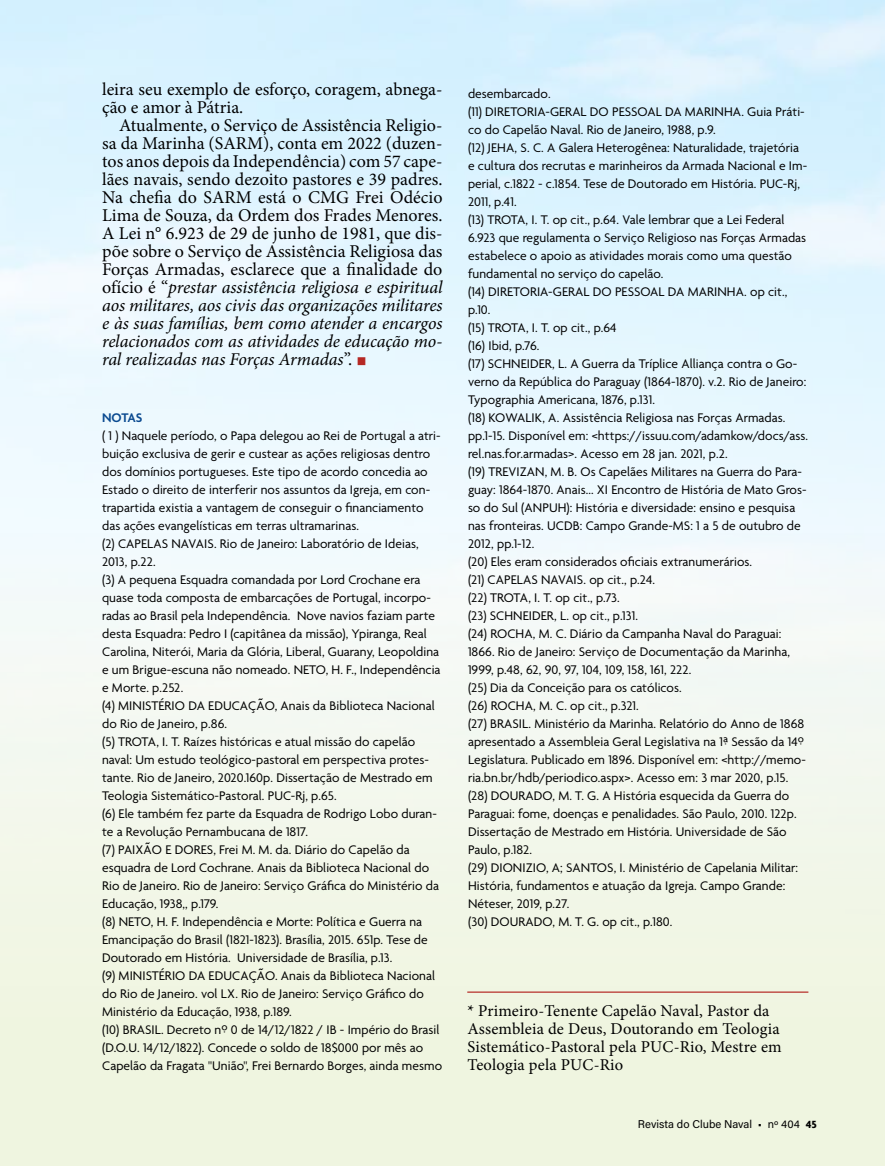
<style>
.page{position:relative;width:885px;height:1166px;background:#fff}
.page>*{position:absolute;margin:0;border:0;box-sizing:border-box;transform-origin:0 0}
.t1{font:18px/18px "Minion Pro";color:#000}
.t2{font:16.5px/18px "Minion Pro";letter-spacing:.01em;color:#000}
.t3{font:13.5px/18px "Agenda";letter-spacing:.005em;color:#000}
.t4{font:600 13.5px "Agenda";letter-spacing:-.015em;color:#0a4a90}
.t5{font:11.25px "Acumin Pro";color:#000}
.s1{font-style:italic}
.s2{font-weight:700;font-size:27px;color:#b52824}
.s3{font-weight:600}
.s4{font-family:"Agenda";font-weight:700}
</style>
<div class="page">
<div style="left:0;top:377px;width:884px;height:788px;background:linear-gradient(to bottom,#f0faff,#f1f5db)"></div>
<hr style="left:467px;top:991px;width:341px;height:1px;background:#b52824">
<h1 class="t1" style="left:102px;top:80px;width:342px">leira seu exemplo de esforço, coragem, abnega&shy;ção e amor à Pátria.</h1>
<p class="t1" style="left:102px;top:116px;width:342px;text-align:justify;text-indent:17px">Atualmente, o Serviço de Assistência Religio&shy;sa da Marinha (SARM), conta em 2022 (duzen&shy;tos anos depois da Independência) com 57 cape&shy;lães navais, sendo dezoito pastores e 39 padres.<br>Na chefia do SARM está o CMG Frei Odécio Lima de Souza, da Ordem dos Frades Menores.<br>A Lei n° 6.923 de 29 de junho de 1981, que dis&shy;põe sobre o Serviço de Assistência Religiosa das Forças Armadas, esclarece que a finalidade do ofício é “<span class="s1">prestar assistência religiosa e espiritual aos militares, aos civis das organizações militares e às suas famílias, bem como atender a encargos relacionados com as atividades de educação mo&shy;ral realizadas nas Forças Armadas</span>”. <span class="s2">■</span></p>
<p class="t4" style="left:102px;top:410px;width:42px">NOTAS</p>
<p class="t3" style="left:102px;top:427px;width:341px">( 1 ) Naquele período, o Papa delegou ao Rei de Portugal a atri&shy;buição exclusiva de gerir e custear as ações religiosas dentro dos domínios portugueses. Este tipo de acordo concedia ao Estado o direito de interferir nos assuntos da Igreja, em con&shy;trapartida existia a vantagem de conseguir o financiamento das ações evangelísticas em terras ultramarinas.<br>(2) CAPELAS NAVAIS. Rio de Janeiro: Laboratório de Ideias, 2013, p.22.<br>(3) A pequena Esquadra comandada por Lord Crochane era quase toda composta de embarcações de Portugal, incorpo&shy;radas ao Brasil pela Independência. Nove navios faziam parte desta Esquadra: Pedro I (capitânea da missão), Ypiranga, Real Carolina, Niterói, Maria da Glória, Liberal, Guarany, Leopoldina e um Brigue-escuna não nomeado. NETO, H. F., Independência e Morte. p.252.<br>(4) MINISTÉRIO DA EDUCAÇÃO, Anais da Biblioteca Nacional do Rio de Janeiro, p.86.<br>(5) TROTA, I. T. Raízes históricas e atual missão do capelão naval: Um estudo teológico-pastoral em perspectiva protes&shy;tante. Rio de Janeiro, 2020.160p. Dissertação de Mestrado em Teologia Sistemático-Pastoral. PUC-Rj, p.65.<br>(6) Ele também fez parte da Esquadra de Rodrigo Lobo duran&shy;te a Revolução Pernambucana de 1817.<br>(7) PAIXÃO E DORES, Frei M. M. da. Diário do Capelão da esquadra de Lord Cochrane. Anais da Biblioteca Nacional do Rio de Janeiro. Rio de Janeiro: Serviço Gráfica do Ministério da Educação, 1938,, p.179.<br>(8) NETO, H. F. Independência e Morte: Política e Guerra na Emancipação do Brasil (1821-1823). Brasília, 2015. 651p. Tese de Doutorado em História. Universidade de Brasília, p.13.<br>(9) MINISTÉRIO DA EDUCAÇÃO. Anais da Biblioteca Nacional do Rio de Janeiro. vol LX. Rio de Janeiro: Serviço Gráfico do Ministério da Educação, 1938, p.189.<br>(10) BRASIL. Decreto nº 0 de 14/12/1822 / IB - Império do Brasil (D.O.U. 14/12/1822). Concede o soldo de 18$000 por mês ao Capelão da Fragata "União", Frei Bernardo Borges, ainda mesmo</p>
<p class="t3" style="left:468px;top:85px;width:341px">desembarcado.<br>(11) DIRETORIA-GERAL DO PESSOAL DA MARINHA. Guia Práti&shy;co do Capelão Naval. Rio de Janeiro, 1988, p.9.<br>(12) JEHA, S. C. A Galera Heterogênea: Naturalidade, trajetória e cultura dos recrutas e marinheiros da Armada Nacional e Im&shy;perial, c.1822 - c.1854. Tese de Doutorado em História. PUC-Rj, 2011, p.41.<br>(13) TROTA, I. T. op cit., p.64. Vale lembrar que a Lei Federal 6.923 que regulamenta o Serviço Religioso nas Forças Armadas estabelece o apoio as atividades morais como uma questão fundamental no serviço do capelão.<br>(14) DIRETORIA-GERAL DO PESSOAL DA MARINHA. op cit., p.10.<br>(15) TROTA, I. T. op cit., p.64<br>(16) Ibid, p.76.<br>(17) SCHNEIDER, L. A Guerra da Tríplice Alliança contra o Go&shy;verno da República do Paraguay (1864-1870). v.2. Rio de Janeiro:<br>Typographia Americana, 1876, p.131.<br>(18) KOWALIK, A. Assistência Religiosa nas Forças Armadas. pp.1-15. Disponível em: &lt;https://issuu.com/adamkow/docs/ass. rel.nas.for.armadas&gt;. Acesso em 28 jan. 2021, p.2.<br>(19) TREVIZAN, M. B. Os Capelães Militares na Guerra do Para&shy;guay: 1864-1870. Anais... XI Encontro de História de Mato Gros&shy;so do Sul (ANPUH): História e diversidade: ensino e pesquisa nas fronteiras. UCDB: Campo Grande-MS: 1 a 5 de outubro de 2012, pp.1-12.<br>(20) Eles eram considerados oficiais extranumerários.<br>(21) CAPELAS NAVAIS. op cit., p.24.<br>(22) TROTA, I. T. op cit., p.73.<br>(23) SCHNEIDER, L. op cit., p.131.<br>(24) ROCHA, M. C. Diário da Campanha Naval do Paraguai:<br>1866. Rio de Janeiro: Serviço de Documentação da Marinha, 1999, p.48, 62, 90, 97, 104, 109, 158, 161, 222.<br>(25) Dia da Conceição para os católicos.<br>(26) ROCHA, M. C. op cit., p.321.<br>(27) BRASIL. Ministério da Marinha. Relatório do Anno de 1868 apresentado a Assembleia Geral Legislativa na 1ª Sessão da 14º Legislatura. Publicado em 1896. Disponível em: &lt;http://memo&shy;ria.bn.br/hdb/periodico.aspx&gt;. Acesso em: 3 mar 2020, p.15. (28) DOURADO, M. T. G. A História esquecida da Guerra do Paraguai: fome, doenças e penalidades. São Paulo, 2010. 122p.<br>Dissertação de Mestrado em História. Universidade de São Paulo, p.182.<br>(29) DIONIZIO, A; SANTOS, I. Ministério de Capelania Militar:<br>História, fundamentos e atuação da Igreja. Campo Grande:<br>Néteser, 2019, p.27.<br>(30) DOURADO, M. T. G. op cit., p.180.</p>
<p class="t2" style="left:467px;top:1001px;width:315px"><span class="s3">*</span> Primeiro-Tenente Capelão Naval, Pastor da Assembleia de Deus, Doutorando em Teologia Sistemático-Pastoral pela PUC-Rio, Mestre em Teologia pela PUC-Rio</p>
<p class="t5" style="left:637px;top:1115px;width:180px">Revista do Clube Naval • nº 404 <span class="s4">45</span></p>
</div>
